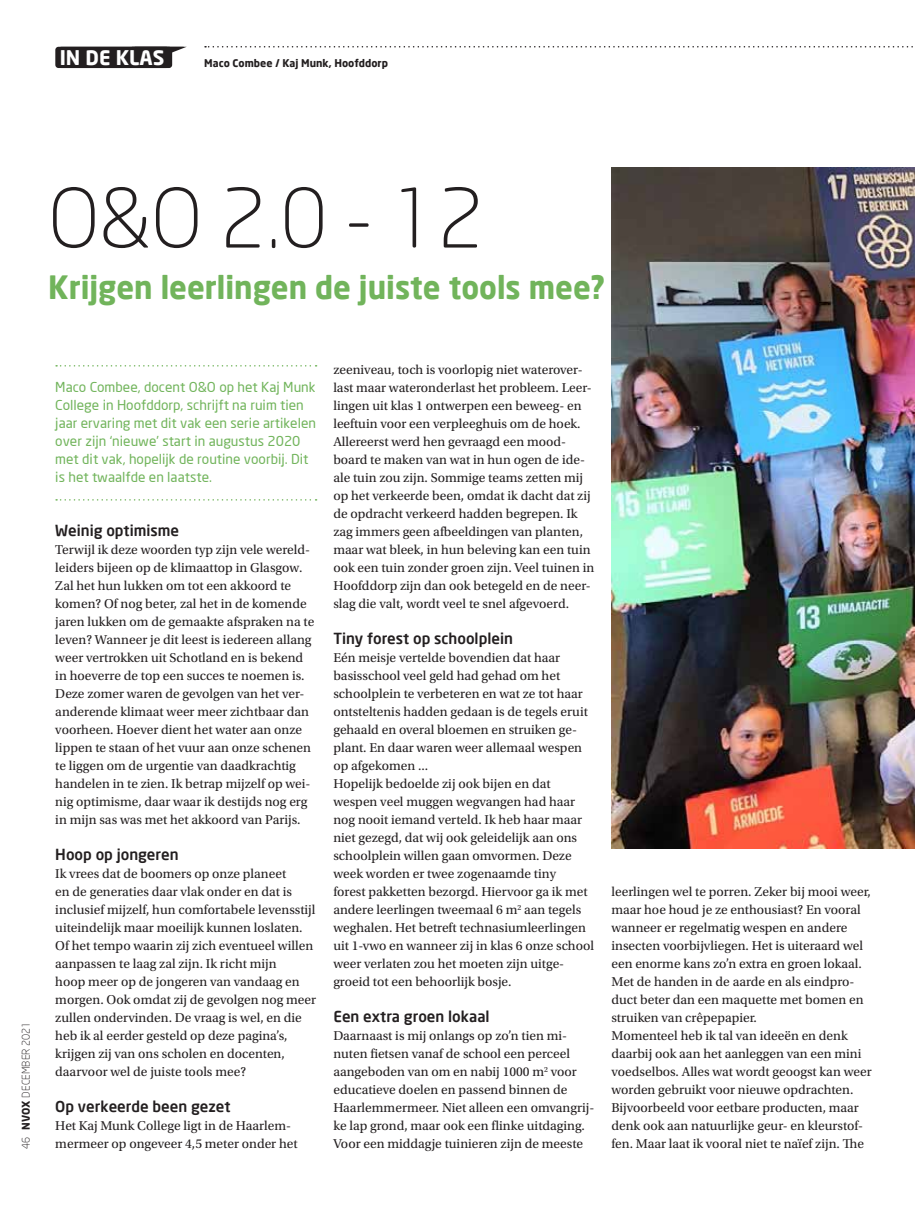
<style>
.page{position:relative;width:915px;height:1212px;background:#fff}
.page>*{position:absolute;margin:0;border:0;box-sizing:border-box;transform-origin:0 0}
.t1{font:300 81px "Neo Sans";color:#231f20}
.t2{font:700 31.5px "Neo Sans";color:#71b45b;scale:.96 1}
.t3{font:700 19.8px "Neo Sans";color:#fff}
.t4{font:500 15px "Neo Sans";color:#231f20}
.t5{font:13.5px/18px "Utopia Std";color:#231f20}
.t6{font:13.5px/18px "Neo Sans";color:#71b45b}
.t7{font:700 10.5px "Neo Sans";color:#231f20}
.t8{font:300 10.5px "Neo Sans";color:#231f20}
.s1{font-weight:700}
</style>
<div class="page">
<svg style="left:205px;top:46px;width:708px;height:2px"></svg>
<svg style="left:56px;top:365px;width:260px;height:2px"></svg>
<svg style="left:56px;top:499px;width:260px;height:2px"></svg>
<div style="left:55px;top:47px;width:114px;height:21px;background:#231f20;border-radius:3px"></div>
<svg style="left:171px;top:47px;width:15px;height:10px"></svg>
<div style="left:58px;top:47px;width:114px;height:21px;background:#231f20;border-radius:3px"></div>
<img style="left:611px;top:167px;width:303px;height:682px">
<h3 class="t3" style="left:60px;top:45px;width:106px">IN DE KLAS</h3>
<p class="t7" style="left:204px;top:57px;width:185px">Maco Combee / Kaj Munk, Hoofddorp</p>
<h1 class="t1" style="left:48px;top:170px;width:437px">O&amp;O 2.0 - 12</h1>
<h2 class="t2" style="left:48px;top:267px;width:581px">Krijgen leerlingen de juiste tools mee?</h2>
<p class="t8" style="left:20px;top:1149px;width:128px;rotate:-90deg">46 <span class="s1">NVOX</span> DECEMBER 2021</p>
<p class="t6" style="left:55px;top:378px;width:262px">Maco Combee, docent O&amp;O op het Kaj Munk College in Hoofddorp, schrijft na ruim tien jaar ervaring met dit vak een serie artikelen over zijn ‘nieuwe’ start in augustus 2020 met dit vak, hopelijk de routine voorbij. Dit is het twaalfde en laatste.</p>
<p class="t4" style="left:55px;top:521px;width:125px">Weinig optimisme</p>
<p class="t5" style="left:55px;top:541px;width:260px">Terwijl ik deze woorden typ zijn vele wereld&shy;leiders bijeen op de klimaattop in Glasgow.<br>Zal het hun lukken om tot een akkoord te komen? Of nog beter, zal het in de komende jaren lukken om de gemaakte afspraken na te leven? Wanneer je dit leest is iedereen allang weer vertrokken uit Schotland en is bekend in hoeverre de top een succes te noemen is.<br>Deze zomer waren de gevolgen van het ver&shy;anderende klimaat weer meer zichtbaar dan voorheen. Hoever dient het water aan onze lippen te staan of het vuur aan onze schenen te liggen om de urgentie van daadkrachtig handelen in te zien. Ik betrap mijzelf op wei&shy;nig optimisme, daar waar ik destijds nog erg in mijn sas was met het akkoord van Parijs.</p>
<p class="t4" style="left:55px;top:845px;width:125px">Hoop op jongeren</p>
<p class="t5" style="left:55px;top:865px;width:262px">Ik vrees dat de boomers op onze planeet<br>en de generaties daar vlak onder en dat is inclusief mijzelf, hun comfortabele levensstijl uiteindelijk maar moeilijk kunnen loslaten.<br>Of het tempo waarin zij zich eventueel willen aanpassen te laag zal zijn. Ik richt mijn<br>hoop meer op de jongeren van vandaag en morgen. Ook omdat zij de gevolgen nog meer zullen ondervinden. De vraag is wel, en die heb ik al eerder gesteld op deze pagina’s, krijgen zij van ons scholen en docenten, daarvoor wel de juiste tools mee?</p>
<p class="t4" style="left:55px;top:1097px;width:177px">Op verkeerde been gezet</p>
<p class="t5" style="left:55px;top:1117px;width:244px">Het Kaj Munk College ligt in de Haarlem&shy;mermeer op ongeveer 4,5 meter onder het</p>
<p class="t5" style="left:333px;top:361px;width:262px">zeeniveau, toch is voorlopig niet waterover&shy;last maar wateronderlast het probleem. Leer&shy;lingen uit klas 1 ontwerpen een beweeg- en leeftuin voor een verpleeghuis om de hoek.<br>Allereerst werd hen gevraagd een mood&shy;board te maken van wat in hun ogen de ide&shy;ale tuin zou zijn. Sommige teams zetten mij op het verkeerde been, omdat ik dacht dat zij de opdracht verkeerd hadden begrepen. Ik zag immers geen afbeeldingen van planten, maar wat bleek, in hun beleving kan een tuin ook een tuin zonder groen zijn. Veel tuinen in Hoofddorp zijn dan ook betegeld en de neer&shy;slag die valt, wordt veel te snel afgevoerd.</p>
<p class="t4" style="left:333px;top:629px;width:181px">Tiny forest op schoolplein</p>
<p class="t5" style="left:333px;top:649px;width:262px">Eén meisje vertelde bovendien dat haar basisschool veel geld had gehad om het schoolplein te verbeteren en wat ze tot haar ontsteltenis hadden gedaan is de tegels eruit gehaald en overal bloemen en struiken ge&shy;plant. En daar waren weer allemaal wespen op afgekomen ...<br>Hopelijk bedoelde zij ook bijen en dat wespen veel muggen wegvangen had haar nog nooit iemand verteld. Ik heb haar maar niet gezegd, dat wij ook geleidelijk aan ons schoolplein willen gaan omvormen. Deze week worden er twee zogenaamde tiny<br>forest pakketten bezorgd. Hiervoor ga ik met andere leerlingen tweemaal 6 m<sup>2</sup> aan tegels weghalen. Het betreft technasiumleerlingen uit 1-vwo en wanneer zij in klas 6 onze school weer verlaten zou het moeten zijn uitge&shy;groeid tot een behoorlijk bosje.</p>
<p class="t4" style="left:333px;top:1007px;width:158px">Een extra groen lokaal</p>
<p class="t5" style="left:333px;top:1027px;width:262px">Daarnaast is mij onlangs op zo’n tien mi&shy;nuten fietsen vanaf de school een perceel aangeboden van om en nabij 1000 m<sup>2</sup> voor educatieve doelen en passend binnen de Haarlemmermeer. Niet alleen een omvangrij&shy;ke lap grond, maar ook een flinke uitdaging.<br>Voor een middagje tuinieren zijn de meeste</p>
<p class="t5" style="left:611px;top:883px;width:262px">leerlingen wel te porren. Zeker bij mooi weer, maar hoe houd je ze enthousiast? En vooral wanneer er regelmatig wespen en andere insecten voorbijvliegen. Het is uiteraard wel een enorme kans zo’n extra en groen lokaal.<br>Met de handen in de aarde en als eindpro&shy;duct beter dan een maquette met bomen en struiken van crêpepapier.<br>Momenteel heb ik tal van ideeën en denk daarbij ook aan het aanleggen van een mini voedselbos. Alles wat wordt geoogst kan weer worden gebruikt voor nieuwe opdrachten.<br>Bijvoorbeeld voor eetbare producten, maar denk ook aan natuurlijke geur- en kleurstof&shy;fen. Maar laat ik vooral niet te naïef zijn. The</p>
</div>
